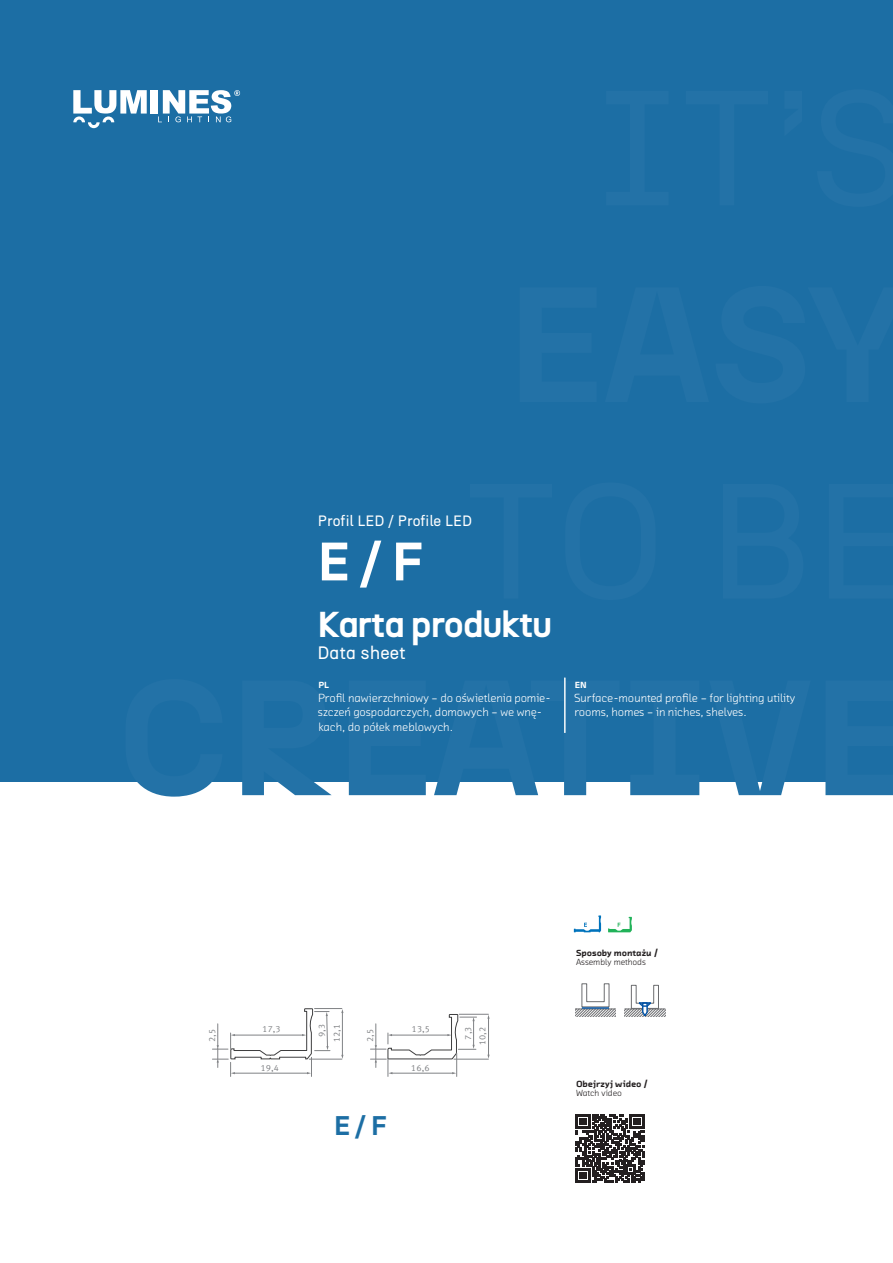
<style>
.page{position:relative;width:893px;height:1263px;background:#fff}
.page>*{position:absolute;margin:0;border:0;box-sizing:border-box;transform-origin:0 0}
.t1{font:700 54px "N27";color:#fff}
.t2{font:700 36px "N27";color:#fff}
.t3{font:700 27px "N27";color:#1c6ea4}
.t4{font:18px "N27";color:#fff}
.t5{font:15px "N27";color:#fff}
.t6{font:12px/14.4px "Chambers Sans Pro";letter-spacing:-.01em;color:#fff}
.t7{font:9px "Meta Correspondence Pro";color:#808285}
.t8{font:900 9px "Chambers Sans Pro";letter-spacing:-.01em;color:#231f20}
.t9{font:9px "Chambers Sans Pro";letter-spacing:-.01em;color:#231f20}
.t10{font:900 9px "Chambers Sans Pro";color:#fff}
</style>
<div class="page">
<div style="left:0;top:0;width:893px;height:781px;background:#1c6ea4"></div>
<svg style="left:126px;top:781px;width:96px;height:16px"></svg>
<svg style="left:242px;top:781px;width:90px;height:14px"></svg>
<svg style="left:349px;top:781px;width:77px;height:14px"></svg>
<svg style="left:434px;top:680px;width:186px;height:115px"></svg>
<svg style="left:630px;top:781px;width:69px;height:14px"></svg>
<svg style="left:709px;top:781px;width:102px;height:14px"></svg>
<svg style="left:825px;top:781px;width:68px;height:14px"></svg>
<svg style="left:574px;top:915px;width:27px;height:17px"></svg>
<svg style="left:73px;top:90px;width:74px;height:38px"></svg>
<div style="left:151px;top:90px;width:7px;height:24px;background:#fff"></div>
<svg style="left:158px;top:90px;width:82px;height:32px"></svg>
<hr style="left:565px;top:678px;width:1px;height:55px;background:#fff">
<svg style="left:576px;top:1114px;width:68px;height:69px"></svg>
<svg style="left:608px;top:917px;width:24px;height:15px"></svg>
<svg style="left:212px;top:1008px;width:131px;height:68px"></svg>
<svg style="left:370px;top:1014px;width:120px;height:62px"></svg>
<svg style="left:575px;top:983px;width:41px;height:33px"></svg>
<hr style="left:575px;top:1008px;width:41px;height:1px;background:#6c6d70">
<hr style="left:582px;top:1007px;width:27px;height:2px;background:#0353a5">
<svg style="left:624px;top:984px;width:41px;height:32px"></svg>
<p class="t5" style="left:318px;top:512px;width:156px">Profil LED / Profile LED</p>
<h1 class="t1" style="left:318px;top:528px;width:108px">E / F</h1>
<h2 class="t2" style="left:318px;top:602px;width:236px">Karta produktu</h2>
<h3 class="t4" style="left:317px;top:641px;width:90px">Data sheet</h3>
<p class="t10" style="left:319px;top:679px;width:12px">PL</p>
<p class="t6" style="left:318px;top:690px;width:234px">Profil nawierzchniowy – do oświetlenia pomie&shy;szczeń gospodarczych, domowych – we wnę&shy;kach, do półek meblowych.</p>
<p class="t10" style="left:575px;top:679px;width:13px">EN</p>
<p class="t6" style="left:574px;top:690px;width:223px">Surface- mounted profile – for lighting utility rooms, homes – in niches, shelves.</p>
<p class="t8" style="left:576px;top:947px;width:83px">Sposoby montażu /</p>
<p class="t9" style="left:576px;top:957px;width:71px">Assembly methods</p>
<p class="t7" style="left:262px;top:1022px;width:20px">17,3</p>
<p class="t7" style="left:330px;top:1042px;width:20px;rotate:-90deg">12,1</p>
<p class="t7" style="left:315px;top:1037px;width:15px;rotate:-90deg">9,3</p>
<p class="t7" style="left:205px;top:1042px;width:15px;rotate:-90deg">2,5</p>
<p class="t7" style="left:363px;top:1042px;width:15px;rotate:-90deg">2,5</p>
<p class="t7" style="left:261px;top:1061px;width:20px">19,4</p>
<p class="t7" style="left:412px;top:1022px;width:20px">13,5</p>
<p class="t7" style="left:476px;top:1045px;width:20px;rotate:-90deg">10,2</p>
<p class="t7" style="left:461px;top:1040px;width:15px;rotate:-90deg">7,3</p>
<p class="t7" style="left:411px;top:1061px;width:20px">16,6</p>
<p class="t8" style="left:576px;top:1078px;width:73px">Obejrzyj wideo /</p>
<p class="t9" style="left:576px;top:1088px;width:47px">Watch video</p>
<h3 class="t3" style="left:334px;top:1108px;width:55px">E / F</h3>
</div>
